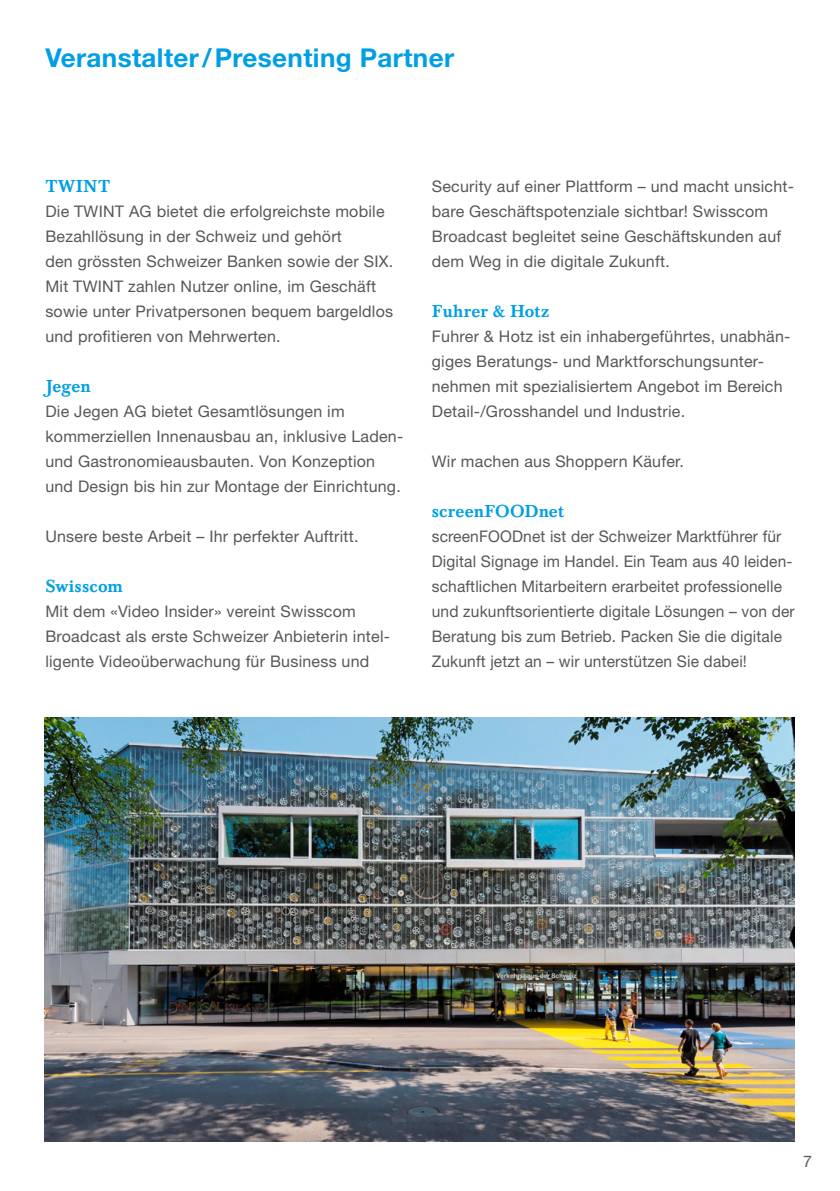
<style>
.page{position:relative;width:840px;height:1191px;background:#fff}
.page>*{position:absolute;margin:0;border:0;box-sizing:border-box;transform-origin:0 0}
.Titel{font:700 26px "Helvetica Neue LT Pro";letter-spacing:.015em;color:#009fe3}
.Lead_col{font:500 18px "Baskerville";letter-spacing:.01em;color:#009fe3}
.Lauftext{font:16px/25px "Helvetica Neue LT Pro";letter-spacing:.015em;color:#575756}
</style>
<div class="page">
<img style="left:45px;top:717px;width:749px;height:424px">
<p class="Titel" style="left:45px;top:42px;width:410px">Veranstalter/Presenting Partner</p>
<p class="Lead_col" style="left:45px;top:176px;width:66px">TWINT</p>
<p class="Lauftext" style="left:45px;top:199px;width:349px">Die TWINT AG bietet die erfolgreichste mobile<br>Bezahllösung in der Schweiz und gehört<br>den grössten Schweizer Banken sowie der SIX.</p>
<p class="Lauftext" style="left:45px;top:274px;width:349px">Mit TWINT zahlen Nutzer online, im Geschäft sowie unter Privatpersonen bequem bargeldlos und profitieren von Mehrwerten.</p>
<p class="Lead_col" style="left:45px;top:375px;width:47px">Jegen</p>
<p class="Lauftext" style="left:45px;top:399px;width:359px">Die Jegen AG bietet Gesamtlösungen im kommerziellen Innenausbau an, inklusive Laden&shy;und Gastronomieausbauten. Von Konzeption und Design bis hin zur Montage der Einrichtung.</p>
<p class="Lauftext" style="left:45px;top:523px;width:314px">Unsere beste Arbeit – Ihr perfekter Auftritt.</p>
<p class="Lead_col" style="left:45px;top:575px;width:79px">Swisscom</p>
<p class="Lauftext" style="left:45px;top:598px;width:346px">Mit dem «Video Insider» vereint Swisscom<br>Broadcast als erste Schweizer Anbieterin intel&shy;ligente Videoüberwachung für Business und</p>
<p class="Lauftext" style="left:431px;top:174px;width:363px">Security auf einer Plattform – und macht unsicht&shy;bare Geschäftspotenziale sichtbar! Swisscom Broadcast begleitet seine Geschäftskunden auf dem Weg in die digitale Zukunft.</p>
<p class="Lead_col" style="left:431px;top:301px;width:119px">Fuhrer &amp; Hotz</p>
<p class="Lauftext" style="left:431px;top:324px;width:360px">Fuhrer &amp; Hotz ist ein inhabergeführtes, unabhän&shy;giges Beratungs- und Marktforschungsunter&shy;nehmen mit spezialisiertem Angebot im Bereich Detail-/Grosshandel und Industrie.</p>
<p class="Lauftext" style="left:431px;top:448px;width:253px">Wir machen aus Shoppern Käufer.</p>
<p class="Lead_col" style="left:431px;top:500px;width:134px">screenFOODnet</p>
<p class="Lauftext" style="left:431px;top:523px;width:364px">screenFOODnet ist der Schweizer Marktführer für Digital Signage im Handel. Ein Team aus 40 leiden&shy;schaftlichen Mitarbeitern erarbeitet professionelle und zukunftsorientierte digitale Lösungen – von der Beratung bis zum Betrieb. Packen Sie die digitale Zukunft jetzt an – wir unterstützen Sie dabei!</p>
<p class="Lauftext" style="left:802px;top:1148px;width:10px">7</p>
</div>
